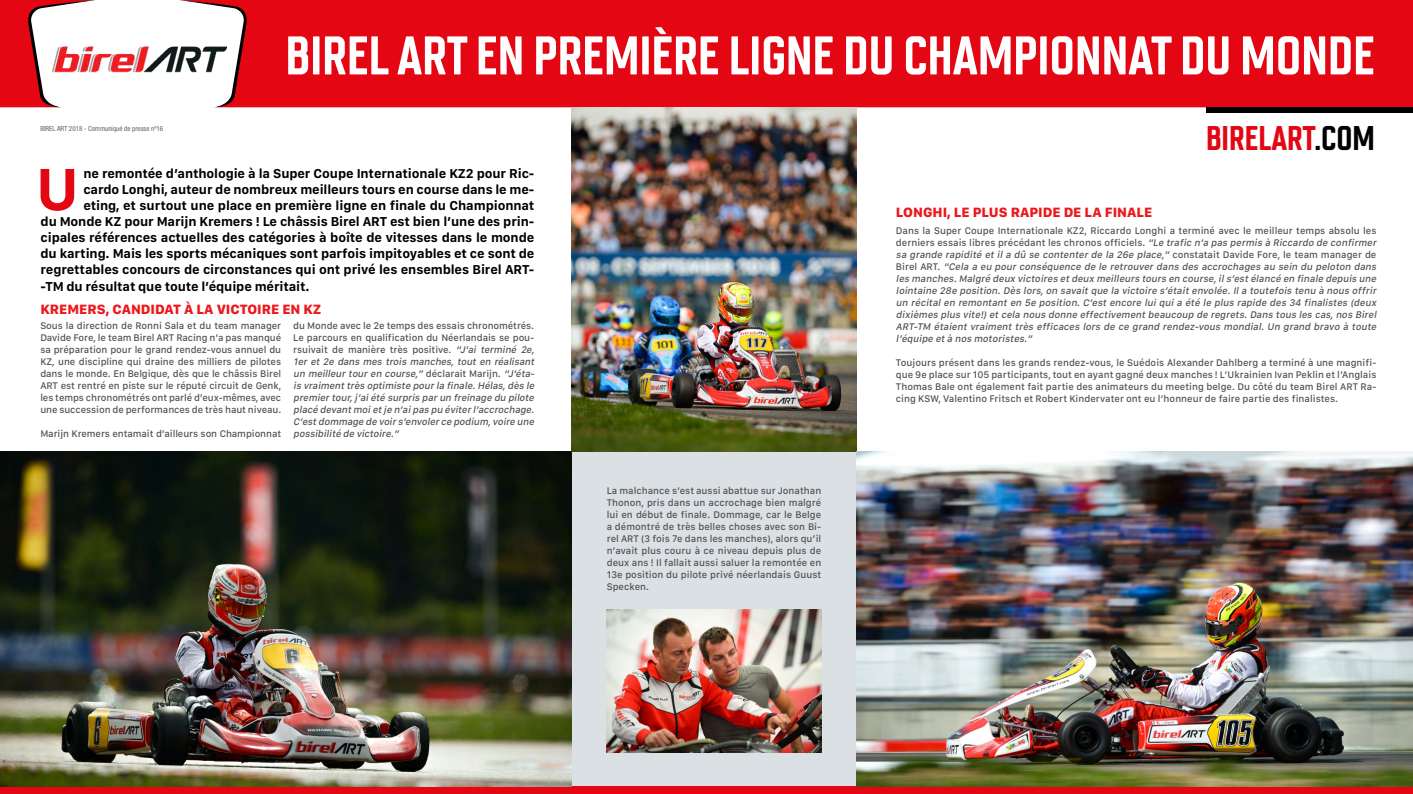
<style>
.page{position:relative;width:1413px;height:794px;background:#fff}
.page>*{position:absolute;margin:0;border:0;box-sizing:border-box;transform-origin:0 0}
.t1{font:700 61.7px "San Francisco Text";color:#e40613}
.t2{font:700 54.3px "Chromoxome Pro";color:#fff}
.t3{font:700 34.2px "Chromoxome Pro";color:#e40613}
.t4{font:800 14px "San Francisco Text";color:#ec181c}
.t5{font:700 13.4px "San Francisco Text";letter-spacing:-.01em;color:#000}
.t6{font:italic 500 10px/12px "San Francisco Text";color:#4f4f4f}
.t7{font:500 10px/12px "San Francisco Text";letter-spacing:-.005em;color:#4f4f4f;text-align:justify}
.t8{font:condensed 7px "Helvetica Neue LT Pro";color:#646263}
.s1{font-style:normal}
.s2{color:#000}
</style>
<div class="page">
<div style="left:571px;top:451px;width:286px;height:335px;background:#dbe0e4"></div>
<div style="left:0;top:786px;width:1413px;height:8px;background:#e40613"></div>
<div style="left:249px;top:0;width:1164px;height:107px;background:#e40613"></div>
<svg style="left:0;top:0;width:95px;height:107px"></svg>
<svg style="left:179px;top:0;width:70px;height:107px"></svg>
<div style="left:1206px;top:107px;width:207px;height:6px;background:#000"></div>
<img style="left:52px;top:41px;width:175px;height:36px">
<img style="left:0;top:451px;width:571px;height:335px">
<img style="left:571px;top:107px;width:286px;height:344px">
<img style="left:857px;top:451px;width:556px;height:335px">
<img style="left:607px;top:609px;width:214px;height:143px">
<h2 class="t2" style="left:285px;top:24px;width:1091px">BIREL ART EN PREMIÈRE LIGNE DU CHAMPIONNAT DU MONDE</h2>
<p class="t8" style="left:41px;top:125px;width:124px">BIREL ART 2018 - Communiqué de presse nº16</p>
<h1 class="t1" style="left:36px;top:151px;width:44px">U</h1>
<h3 class="t5" style="left:83px;top:165px;width:453px">ne remontée d’anthologie à la Super Coupe Internationale KZ2 pour Ric-</h3>
<h3 class="t5" style="left:83px;top:181px;width:453px">cardo Longhi, auteur de nombreux meilleurs tours en course dans le me-</h3>
<h3 class="t5" style="left:83px;top:197px;width:452px">eting, et surtout une place en première ligne en finale du Championnat</h3>
<h3 class="t5" style="left:41px;top:213px;width:495px">du Monde KZ pour Marijn Kremers ! Le châssis Birel ART est bien l’une des prin-</h3>
<h3 class="t5" style="left:41px;top:229px;width:495px">cipales références actuelles des catégories à boîte de vitesses dans le monde</h3>
<h3 class="t5" style="left:41px;top:245px;width:495px">du karting. Mais les sports mécaniques sont parfois impitoyables et ce sont de</h3>
<h3 class="t5" style="left:41px;top:262px;width:495px">regrettables concours de circonstances qui ont privé les ensembles Birel ART-</h3>
<h3 class="t5" style="left:41px;top:278px;width:271px">-TM du résultat que toute l’équipe méritait.</h3>
<p class="t7" style="left:40px;top:320px;width:242px">Sous la direction de Ronni Sala et du team manager Davide Fore, le team Birel ART Racing n’a pas manqué sa préparation pour le grand rendez-vous annuel du KZ, une discipline qui draine des milliers de pilotes dans le monde. En Belgique, dès que le châssis Birel ART est rentré en piste sur le réputé circuit de Genk, les temps chronométrés ont parlé d’eux-mêmes, avec une succession de performances de très haut niveau.</p>
<p class="t7" style="left:40px;top:428px;width:242px">Marijn Kremers entamait d’ailleurs son Championnat</p>
<h3 class="t4" style="left:41px;top:301px;width:282px">KREMERS, CANDIDAT À LA VICTOIRE EN KZ</h3>
<p class="t6" style="left:293px;top:320px;width:245px"><span class="s1">du Monde avec le 2e temps des essais chronométrés.<br>Le parcours en qualification du Néerlandais se pou&shy;rsuivait de manière très positive.</span> “J’ai terminé 2e, 1er et 2e dans mes trois manches, tout en réalisant un meilleurtouren course,” <span class="s1">d é c l a ra i t M a r ij n .</span> “J’éta&shy;is vraimenttrès optimiste pourla finale.Hélas,dès le premiertour,j’aiété surpris parun freinage du pilote placé devantmoietje n’aipas pu éviterl’accrochage.<br>C’estdommage de voirs’envolerce podium,voire une possibilité de victoire.”</p>
<p class="t7" style="left:607px;top:485px;width:216px">La malchance s’est aussi abattue sur Jonathan Thonon, pris dans un accrochage bien malgré lui en début de finale. Dommage, car le Belge a démontré de très belles choses avec son Bi&shy;rel ART (3 fois 7e dans les manches), alors qu’il n’avait plus couru à ce niveau depuis plus de deux ans ! Il fallait aussi saluer la remontée en 13e position du pilote privé néerlandais Guust Specken.</p>
<h3 class="t3" style="left:1206px;top:118px;width:170px">BIRELART<span class="s2">.COM</span></h3>
<h3 class="t4" style="left:896px;top:204px;width:258px">LONGHI, LE PLUS RAPIDE DE LA FINALE</h3>
<p class="t6" style="left:896px;top:225px;width:484px"><span class="s1">Dans la Super Coupe Internationale KZ2, Riccardo Longhi a terminé avec le meilleur temps absolu les derniers essais libres précédant les chronos officiels.</span> “Le trafic n’a pas permis à Riccardo de confirmer sa grande rapidité etila dû se contenterde la 26e place,” <span class="s1">c o n st a t a i t D a v i d e Fo re, l e t e a m m a n a g e r d e B i r e l A R T.</span> “Cela a eu pourconséquence de le retrouverdans des accrochages au sein du peloton dans les manches.Malgré deux victoires etdeux meilleurs tours en course,ils’estélancé en finale depuis une lointaine 28e position.Dès lors,on savaitque la victoire s’étaitenvolée.Ila toutefois tenu à nous offrir un récitalen remontanten 5e position.C’estencore luiquia été le plus rapide des 34 finalistes (deux dixièmes plus vite!)etcela nous donne effectivementbeaucoup de regrets.Dans tous les cas,nos Birel ART-TM étaient vraiment très efficaces lors de ce grand rendez-vous mondial. Un grand bravo à toute l’équipe età nos motoristes.”</p>
<p class="t7" style="left:896px;top:357px;width:482px">Toujours présent dans les grands rendez-vous, le Suédois Alexander Dahlberg a terminé à une magnifi&shy;que 9e place sur 105 participants, tout en ayant gagné deux manches ! L’Ukrainien Ivan Peklin et l’Anglais Thomas Bale ont également fait partie des animateurs du meeting belge. Du côté du team Birel ART Ra&shy;cing KSW, Valentino Fritsch et Robert Kindervater ont eu l’honneur de faire partie des finalistes.</p>
</div>
